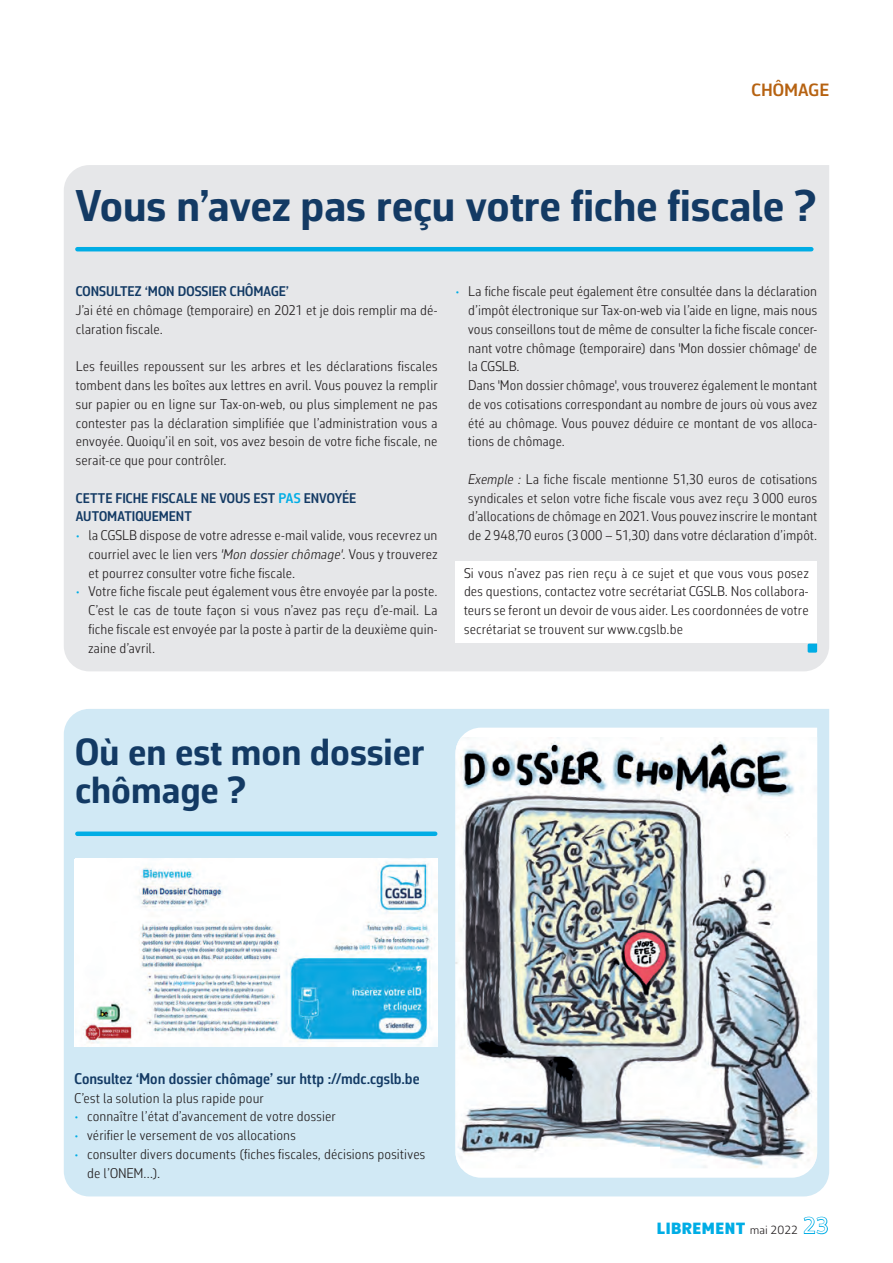
<style>
.page{position:relative;width:893px;height:1263px;background:#fff}
.page>*{position:absolute;margin:0;border:0;box-sizing:border-box;transform-origin:0 0}
.t1{font:700 45px "Corbeau Pro";letter-spacing:-.005em;color:#133a64}
.t2{font:700 38.25px/37.5px "Corbeau Pro";letter-spacing:-.005em;color:#133a64}
.t3{font:600 18px "Corbeau Pro";color:#b66211}
.t4{font:900 16.5px "Corbeau Pro";letter-spacing:.03em;color:#00ade5}
.t5{font:600 15.75px "Corbeau Con Pro";letter-spacing:.005em;color:#133a64}
.t6{font:300 14.25px/18.8px "Corbeau Con Pro";letter-spacing:.01em;color:#231f20;text-align:justify}
.t7{font:600 14.25px/18.8px "Corbeau Con Pro";color:#133a64}
.s1{color:#00ade5}
.s2{font-style:italic}
.s3{font-weight:300;font-size:12px;color:#231f20}
.s4{font-weight:400;font-size:22.5px}
</style>
<div class="page">
<div style="left:64px;top:709px;width:765px;height:487px;background:#d1e9f5"></div>
<div style="left:77px;top:831px;width:358px;height:5px;background:#00ade5"></div>
<div style="left:64px;top:165px;width:765px;height:506px;background:#e6e7e9"></div>
<hr style="left:77px;top:247px;width:734px;height:4px;background:#00ade5">
<img style="left:76px;top:859px;width:361px;height:187px">
<svg style="left:455px;top:728px;width:362px;height:450px"></svg>
<img style="left:455px;top:737px;width:362px;height:431px">
<div style="left:455px;top:561px;width:362px;height:82px;background:#fff"></div>
<svg style="left:808px;top:644px;width:9px;height:9px"></svg>
<p class="t3" style="left:751px;top:78px;width:79px">CHÔMAGE</p>
<h1 class="t1" style="left:75px;top:176px;width:743px">Vous n’avez pas reçu votre fiche fiscale ?</h1>
<p class="t7" style="left:76px;top:282px;width:215px">CONSULTEZ ‘MON DOSSIER CHÔMAGE’</p>
<p class="t6" style="left:76px;top:301px;width:363px">J’ai été en chômage (temporaire) en 2021 et je dois remplir ma dé&shy;claration fiscale.</p>
<p class="t6" style="left:76px;top:357px;width:363px">Les feuilles repoussent sur les arbres et les déclarations fiscales tombent dans les boîtes aux lettres en avril. Vous pouvez la remplir sur papier ou en ligne sur Tax-on-web, ou plus simplement ne pas contester pas la déclaration simplifiée que l’administration vous a envoyée. Quoiqu’il en soit, vos avez besoin de votre fiche fiscale, ne serait-ce que pour contrôler.</p>
<p class="t7" style="left:76px;top:488px;width:282px">CETTE FICHE FISCALE NE VOUS EST <span class="s1">PAS</span> ENVOYÉE<br>AUTOMATIQUEMENT</p>
<p class="t6" style="left:89px;top:526px;width:350px;text-indent:-13px"><span class="s1">•</span> la CGSLB dispose de votre adresse e-mail valide, vous recevrez un courriel avec le lien vers <span class="s2">'Mon dossier chômage'</span>. Vous y trouverez et pourrez consulter votre fiche fiscale.</p>
<p class="t6" style="left:89px;top:582px;width:350px;text-indent:-13px"><span class="s1">•</span> Votre fiche fiscale peut également vous être envoyée par la poste.<br>C’est le cas de toute façon si vous n’avez pas reçu d’e-mail. La fiche fiscale est envoyée par la poste à partir de la deuxième quin&shy;zaine d’avril.</p>
<p class="t6" style="left:468px;top:282px;width:350px;text-align:left;text-indent:-13px"><span class="s1">•</span> La fiche fiscale peut également être consultée dans la déclaration d’impôt électronique sur Tax-on-web via l’aide en ligne, mais nous vous conseillons tout de même de consulter la fiche fiscale concer&shy;nant votre chômage (temporaire) dans 'Mon dossier chômage' de la CGSLB.<br>Dans 'Mon dossier chômage', vous trouverez également le montant de vos cotisations correspondant au nombre de jours où vous avez été au chômage. Vous pouvez déduire ce montant de vos alloca&shy;tions de chômage.</p>
<p class="t6" style="left:468px;top:469px;width:350px"><span class="s2">Exemple :</span> La fiche fiscale mentionne 51,30 euros de cotisations syndicales et selon votre fiche fiscale vous avez reçu 3000 euros d’allocations de chômage en 2021. Vous pouvez inscrire le montant de 2948,70 euros (3000 – 51,30) dans votre déclaration d’impôt.</p>
<p class="t6" style="left:464px;top:563px;width:346px">Si vous n’avez pas rien reçu à ce sujet et que vous vous posez des questions, contactez votre secrétariat CGSLB. Nos collabora&shy;teurs se feront un devoir de vous aider. Les coordonnées de votre secrétariat se trouvent sur www.cgslb.be</p>
<h2 class="t2" style="left:75px;top:733px;width:351px">Où en est mon dossier chômage ?</h2>
<p class="t5" style="left:74px;top:1068px;width:347px">Consultez ‘Mon dossier chômage’ sur http ://mdc.cgslb.be</p>
<p class="t6" style="left:74px;top:1088px;width:191px">C’est la solution la plus rapide pour</p>
<p class="t6" style="left:74px;top:1107px;width:263px"><span class="s1">•</span> connaître l’état d’avancement de votre dossier</p>
<p class="t6" style="left:74px;top:1126px;width:223px"><span class="s1">•</span> vérifier le versement de vos allocations</p>
<p class="t6" style="left:87px;top:1144px;width:340px;text-indent:-13px"><span class="s1">•</span> consulter divers documents (fiches fiscales, décisions positives de l’ONEM…).</p>
<p class="t4" style="left:657px;top:1217px;width:173px">LIBREMENT <span class="s3">mai 2022</span> <span class="s4">23</span></p>
</div>
